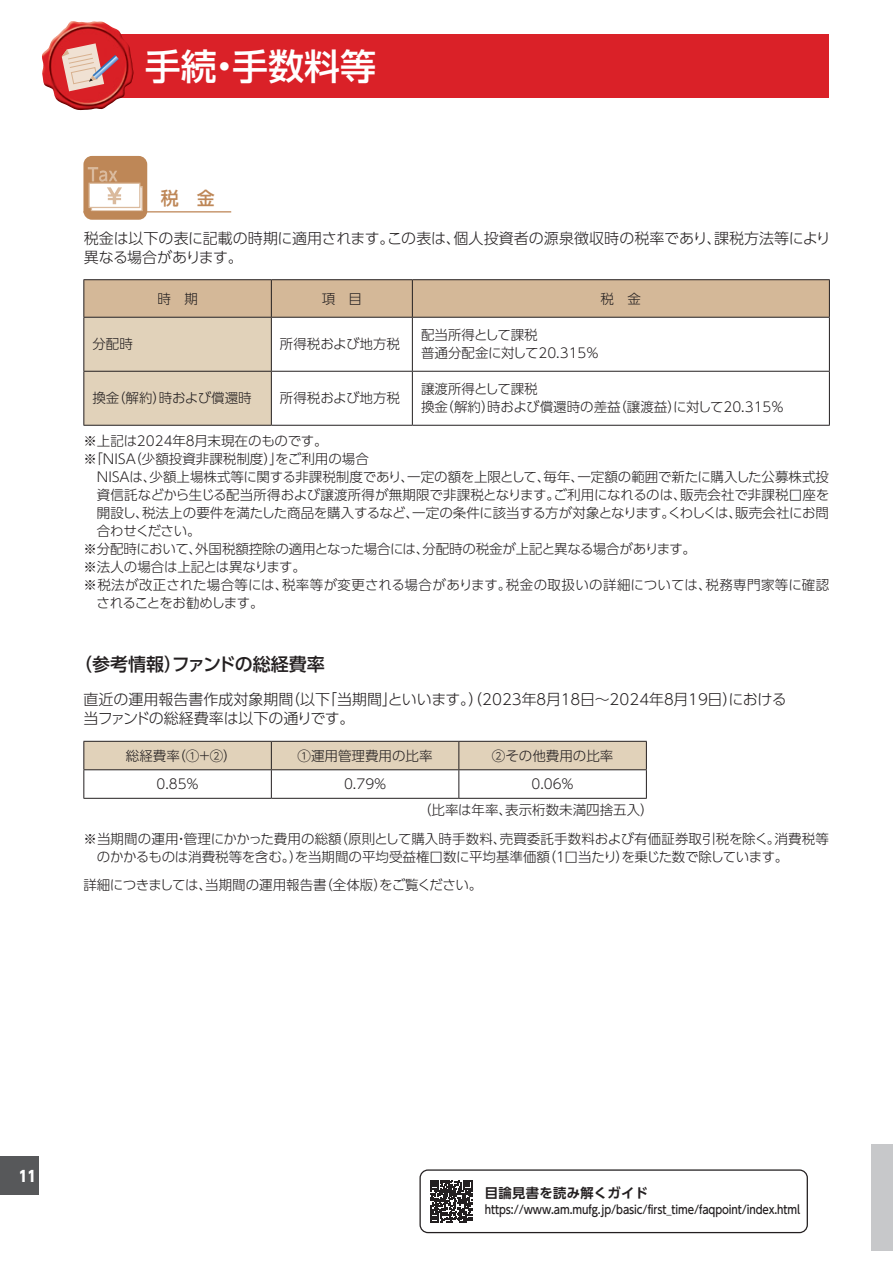
<style>
.page{position:relative;width:893px;height:1263px;background:#fff}
.page>*{position:absolute;margin:0;border:0;box-sizing:border-box;transform-origin:0 0}
.t1{font:500 36px "UD Shin Go Pro";color:#fff}
.t2{font:500 18px "UD Shin Go Pro";color:#231f20}
.t3{font:500 18px "UD Shin Go Pro";color:#be8757}
.t4{font:300 15px/18.8px "UD Shin Go Pro";color:#231f20}
.t5{font:800 15px "UD Shin Go Pro";color:#fff;scale:.9 1}
.t6{font:300 13.5px/18px "UD Shin Go Pro";color:#231f20}
.t7{font:300 13.5px "UD Shin Go Pro";letter-spacing:-.02em;color:#231f20}
.t8{font:300 13.5px "UD Shin Go Pro";letter-spacing:.03em;color:#231f20}
.t9{font:300 13.5px "UD Shin Go Pro";letter-spacing:-.055em;color:#231f20}
.t10{font:300 13.5px "UD Shin Go Pro";letter-spacing:-.04em;color:#231f20}
.t11{font:700 13.35px "UD Shin Go Pro De";letter-spacing:.025em;color:#231f20}
.t12{font:500 11.7px "UD Shin Go Pro";letter-spacing:-.01em;color:#231f20;scale:.88 1}
</style>
<div class="page">
<div style="left:0;top:1157px;width:38px;height:38px;background:#57585a"></div>
<div style="left:83px;top:156px;width:64px;height:64px;background:#be8757;border-radius:9px"></div>
<div style="left:91px;top:187px;width:51px;height:24px;background:linear-gradient(to right,#fff,#fff)"></div>
<div style="left:91px;top:186px;width:52px;height:26px;border:1px solid #daba9d"></div>
<div style="left:89px;top:183px;width:51px;height:24px;background:#fff"></div>
<div style="left:89px;top:183px;width:51px;height:25px;border:1px solid #daba9d"></div>
<svg style="left:88px;top:167px;width:34px;height:37px"></svg>
<hr style="left:83px;top:211px;width:148px;height:1px;background:#be8757">
<svg style="left:84px;top:280px;width:745px;height:145px"></svg>
<hr style="left:83px;top:279px;width:188px;height:1px;background:#231f20">
<hr style="left:83px;top:280px;width:1px;height:37px;background:#231f20">
<hr style="left:271px;top:279px;width:141px;height:1px;background:#231f20">
<hr style="left:271px;top:280px;width:1px;height:37px;background:#231f20">
<hr style="left:412px;top:279px;width:418px;height:1px;background:#231f20">
<hr style="left:412px;top:280px;width:1px;height:37px;background:#231f20">
<hr style="left:829px;top:280px;width:1px;height:37px;background:#231f20">
<hr style="left:83px;top:317px;width:188px;height:1px;background:#231f20">
<hr style="left:83px;top:318px;width:1px;height:53px;background:#231f20">
<hr style="left:271px;top:317px;width:141px;height:1px;background:#231f20">
<hr style="left:271px;top:318px;width:1px;height:53px;background:#231f20">
<hr style="left:412px;top:317px;width:418px;height:1px;background:#231f20">
<hr style="left:412px;top:318px;width:1px;height:53px;background:#231f20">
<hr style="left:829px;top:318px;width:1px;height:53px;background:#231f20">
<hr style="left:83px;top:371px;width:188px;height:1px;background:#231f20">
<hr style="left:83px;top:372px;width:1px;height:53px;background:#231f20">
<hr style="left:271px;top:371px;width:141px;height:1px;background:#231f20">
<hr style="left:271px;top:372px;width:1px;height:53px;background:#231f20">
<hr style="left:412px;top:371px;width:418px;height:1px;background:#231f20">
<hr style="left:412px;top:372px;width:1px;height:53px;background:#231f20">
<hr style="left:829px;top:372px;width:1px;height:53px;background:#231f20">
<hr style="left:83px;top:425px;width:188px;height:1px;background:#231f20">
<hr style="left:271px;top:425px;width:141px;height:1px;background:#231f20">
<hr style="left:412px;top:425px;width:418px;height:1px;background:#231f20">
<svg style="left:83px;top:741px;width:564px;height:57px"></svg>
<hr style="left:83px;top:798px;width:188px;height:1px;background:#231f20">
<hr style="left:271px;top:798px;width:188px;height:1px;background:#231f20">
<hr style="left:459px;top:798px;width:188px;height:1px;background:#231f20">
<div style="left:83px;top:34px;width:740px;height:64px;background:#da2128"></div>
<hr style="left:825px;top:34px;width:4px;height:64px;background:#da2128">
<img style="left:42px;top:21px;width:92px;height:90px">
<svg style="left:62px;top:43px;width:57px;height:48px"></svg>
<div style="left:872px;top:1144px;width:21px;height:107px;background:#c7c8ca"></div>
<svg style="left:419px;top:1169px;width:389px;height:64px"></svg>
<h1 class="t1" style="left:145px;top:37px;width:233px">手続・手数料等</h1>
<h2 class="t3" style="left:161px;top:184px;width:55px">税　金</h2>
<p class="t4" style="left:84px;top:229px;width:749px">税金は以下の表に記載の時期に適用されます。この表は、個人投資者の源泉徴収時の税率であり、課税方法等により異なる場合があります。</p>
<p class="t6" style="left:157px;top:289px;width:42px">時　期</p>
<p class="t6" style="left:322px;top:289px;width:42px">項　目</p>
<p class="t6" style="left:601px;top:289px;width:42px">税　金</p>
<p class="t6" style="left:92px;top:335px;width:42px">分配時</p>
<p class="t6" style="left:280px;top:335px;width:122px">所得税および地方税</p>
<p class="t6" style="left:421px;top:326px;width:180px">配当所得として課税<br>普通分配金に対して20.315％</p>
<p class="t6" style="left:92px;top:389px;width:161px">換金（解約）時および償還時</p>
<p class="t6" style="left:280px;top:389px;width:122px">所得税および地方税</p>
<p class="t6" style="left:421px;top:380px;width:365px">譲渡所得として課税<br>換金（解約）時および償還時の差益（譲渡益）に対して20.315％</p>
<p class="t7" style="left:83px;top:430px;width:246px">※上記は2024年８月末現在のものです。</p>
<p class="t6" style="left:83px;top:449px;width:287px">※「ＮＩＳＡ（少額投資非課税制度）」をご利用の場合</p>
<p class="t6" style="left:96px;top:467px;width:735px">ＮＩＳＡは、少額上場株式等に関する非課税制度であり、一定の額を上限として、毎年、一定額の範囲で新たに購入した公募株式投</p>
<p class="t6" style="left:97px;top:485px;width:734px">資信託などから生じる配当所得および譲渡所得が無期限で非課税となります。ご利用になれるのは、販売会社で非課税口座を</p>
<p class="t7" style="left:97px;top:502px;width:734px">開設し、税法上の要件を満たした商品を購入するなど、一定の条件に該当する方が対象となります。くわしくは、販売会社にお問</p>
<p class="t10" style="left:97px;top:520px;width:105px">合わせください。</p>
<p class="t6" style="left:83px;top:539px;width:614px">※分配時において、外国税額控除の適用となった場合には、分配時の税金が上記と異なる場合があります。</p>
<p class="t7" style="left:83px;top:556px;width:224px">※法人の場合は上記とは異なります。</p>
<p class="t8" style="left:83px;top:574px;width:747px">※税法が改正された場合等には、税率等が変更される場合があります。税金の取扱いの詳細については、税務専門家等に確認</p>
<p class="t9" style="left:97px;top:592px;width:168px">されることをお勧めします。</p>
<h2 class="t2" style="left:74px;top:650px;width:252px">（参考情報）ファンドの総経費率</h2>
<p class="t4" style="left:83px;top:690px;width:705px">直近の運用報告書作成対象期間（以下「当期間」といいます。）（2023年８月18日～2024年８月19日）における当ファンドの総経費率は以下の通りです。</p>
<p class="t6" style="left:126px;top:746px;width:112px">総経費率（①＋②）</p>
<p class="t6" style="left:298px;top:746px;width:137px">①運用管理費用の比率</p>
<p class="t6" style="left:492px;top:746px;width:123px">②その他費用の比率</p>
<p class="t6" style="left:157px;top:774px;width:44px">0.85％</p>
<p class="t6" style="left:344px;top:774px;width:44px">0.79％</p>
<p class="t6" style="left:418px;top:770px;width:237px;line-height:26.2px;text-indent:114px">0.06％<br>（比率は年率、表示桁数未満四捨五入）</p>
<p class="t6" style="left:97px;top:829px;width:733px;text-indent:-14px">※当期間の運用・管理にかかった費用の総額（原則として購入時手数料、売買委託手数料および有価証券取引税を除く。消費税等のかかるものは消費税等を含む。）を当期間の平均受益権口数に平均基準価額（１口当たり）を乗じた数で除しています。</p>
<p class="t6" style="left:83px;top:876px;width:400px">詳細につきましては、当期間の運用報告書（全体版）をご覧ください。</p>
<p class="t5" style="left:19px;top:1163px;width:21px">11</p>
<p class="t11" style="left:485px;top:1182px;width:165px">目論見書を読み解くガイド</p>
<p class="t12" style="left:485px;top:1200px;width:360px">https://www.am.mufg.jp/basic/first_time/faqpoint/index.html</p>
</div>
